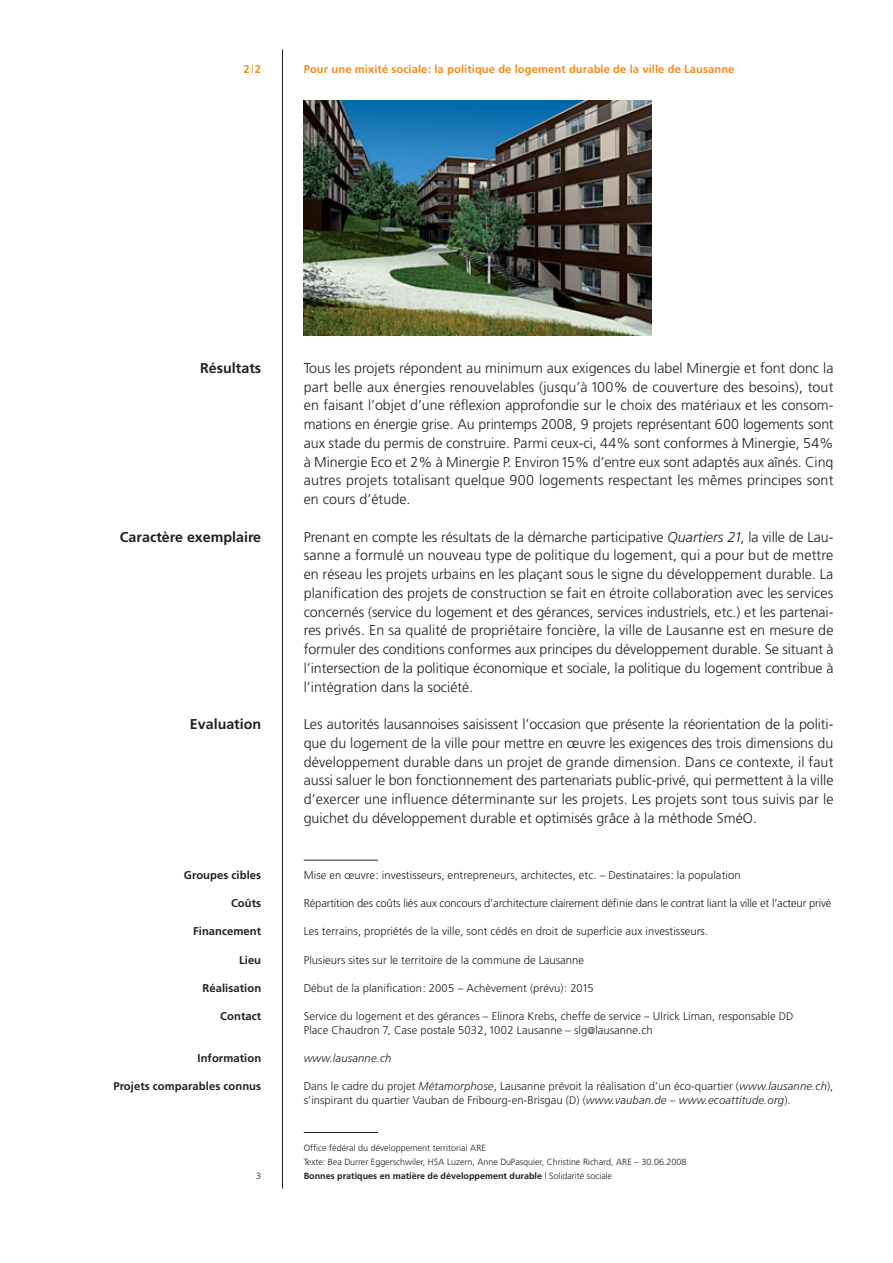
<style>
.page{position:relative;width:893px;height:1263px;background:#fff}
.page>*{position:absolute;margin:0;border:0;box-sizing:border-box;transform-origin:0 0}
.t1{font:300 14.25px/18.8px "Frutiger";color:#231f20;text-align:justify}
.t2{font:700 14.25px "Frutiger";color:#231f20}
.t3{font:300 11.25px/14.1px "Frutiger";letter-spacing:.005em;color:#231f20}
.t4{font:300 11.25px "Frutiger";letter-spacing:-.015em;color:#231f20}
.t5{font:700 11.25px "Frutiger";letter-spacing:.005em;color:#231f20}
.t6{font:700 11.25px "Frutiger";letter-spacing:.005em;color:#f68b1e}
.t7{font:italic 300 11.25px "Frutiger";letter-spacing:.015em;color:#231f20}
.t8{font:300 9px/14.1px "Frutiger";color:#231f20}
.t9{font:700 9px "Frutiger";color:#231f20}
.s1{font-weight:300}
.s2{font-size:13.95px}
.s3{font-style:italic}
.s4{font-size:10.95px}
.s5{font-size:9.75px}
</style>
<div class="page">
<hr style="left:282px;top:49px;width:1px;height:1139px;background:#231f20">
<hr style="left:304px;top:860px;width:74px;height:1px;background:#231f20">
<hr style="left:304px;top:1132px;width:74px;height:1px;background:#231f20">
<img style="left:304px;top:101px;width:347px;height:234px">
<p class="t6" style="left:243px;top:64px;width:19px">2 <span class="s1">|</span> 2</p>
<p class="t6" style="left:304px;top:64px;width:432px">Pour une mixité sociale : la politique de logement durable de la ville de Lausanne</p>
<p class="t2" style="left:200px;top:362px;width:62px">Résultats</p>
<p class="t2" style="left:120px;top:531px;width:143px">Caractère exemplaire</p>
<p class="t2" style="left:190px;top:718px;width:73px">Evaluation</p>
<p class="t5" style="left:184px;top:871px;width:79px">Groupes cibles</p>
<p class="t5" style="left:231px;top:899px;width:32px">Coûts</p>
<p class="t5" style="left:193px;top:927px;width:70px">Financement</p>
<p class="t5" style="left:239px;top:955px;width:24px">Lieu</p>
<p class="t5" style="left:202px;top:983px;width:60px">Réalisation</p>
<p class="t5" style="left:220px;top:1011px;width:42px">Contact</p>
<p class="t5" style="left:197px;top:1053px;width:65px">Information</p>
<p class="t5" style="left:113px;top:1082px;width:149px">Projets comparables connus</p>
<p class="t1" style="left:304px;top:360px;width:531px">Tous les projets répondent au minimum aux exigences du label Minergie et font donc la part belle aux énergies renouvelables (jusqu’à 100<span class="s2">%</span> de couverture des besoins), tout en faisant l’objet d’une réflexion approfondie sur le choix des matériaux et les consom&shy;mations en énergie grise. Au printemps 2008, 9 projets représentant 600 logements sont aux stade du permis de construire. Parmi ceux-ci, 44<span class="s2">%</span> sont conformes à Minergie, 54<span class="s2">% </span>à Minergie Eco et 2<span class="s2">%</span> à Minergie P. Environ 15<span class="s2">%</span> d’entre eux sont adaptés aux aînés. Cinq autres projets totalisant quelque 900 logements respectant les mêmes principes sont en cours d’étude.</p>
<p class="t1" style="left:304px;top:528px;width:531px">Prenant en compte les résultats de la démarche participative <span class="s3">Quartiers 21</span>, la ville de Lau&shy;sanne a formulé un nouveau type de politique du logement, qui a pour but de mettre en réseau les projets urbains en les plaçant sous le signe du développement durable. La planification des projets de construction se fait en étroite collaboration avec les services concernés (service du logement et des gérances, services industriels, etc.) et les partenai&shy;res privés. En sa qualité de propriétaire foncière, la ville de Lausanne est en mesure de formuler des conditions conformes aux principes du développement durable. Se situant à l’intersection de la politique économique et sociale, la politique du logement contribue à l’intégration dans la société.</p>
<p class="t1" style="left:304px;top:716px;width:531px">Les autorités lausannoises saisissent l’occasion que présente la réorientation de la politi&shy;que du logement de la ville pour mettre en œuvre les exigences des trois dimensions du développement durable dans un projet de grande dimension. Dans ce contexte, il faut aussi saluer le bon fonctionnement des partenariats public-privé, qui permettent à la ville d’exercer une influence déterminante sur les projets. Les projets sont tous suivis par le guichet du développement durable et optimisés grâce à la méthode <span class="s2">S</span>mé<span class="s2">O</span>.</p>
<p class="t3" style="left:304px;top:869px;width:438px">Mise en œuvre : investisseurs, entrepreneurs, architectes, etc. – Destinataires : la population</p>
<p class="t4" style="left:304px;top:899px;width:529px">Répartition des coûts liés aux concours d’architecture clairement définie dans le contrat liant la ville et l’acteur privé</p>
<p class="t3" style="left:304px;top:925px;width:406px">Les terrains, propriétés de la ville, sont cédés en droit de superficie aux investisseurs.</p>
<p class="t3" style="left:304px;top:953px;width:282px">Plusieurs sites sur le territoire de la commune de Lausanne</p>
<p class="t3" style="left:304px;top:981px;width:291px">Début de la planification : 2005 – Achèvement (prévu) : 2015</p>
<p class="t3" style="left:304px;top:1010px;width:491px">Service du logement et des gérances – Elinora Krebs, cheffe de service – Ulrick Liman, responsable <span class="s4">DD<br></span>Place Chaudron 7, Case postale 5032, 1002 Lausanne – slg<span class="s5">@</span>lausanne.ch</p>
<p class="t7" style="left:304px;top:1053px;width:89px">www.lausanne.ch</p>
<p class="t3" style="left:304px;top:1080px;width:531px">Dans le cadre du projet <span class="s3">Métamorphose</span>, Lausanne prévoit la réalisation d’un éco-quartier (<span class="s3">www.lausanne.ch</span>), s’inspirant du quartier Vauban de Fribourg-en-Brisgau (<span class="s4">D</span>) (<span class="s3">www.vauban.de – www.ecoattitude.org</span>).</p>
<p class="t8" style="left:304px;top:1141px;width:384px">Office fédéral du développement territorial ARE<br>Texte: Bea Durrer Eggerschwiler, HSA Luzern, Anne DuPasquier, Christine Richard, ARE – 30.06.2008</p>
<p class="t8" style="left:256px;top:1170px;width:7px">3</p>
<p class="t9" style="left:304px;top:1172px;width:310px">Bonnes pratiques en matière de développement durable <span class="s1">| Solidarité sociale</span></p>
</div>
